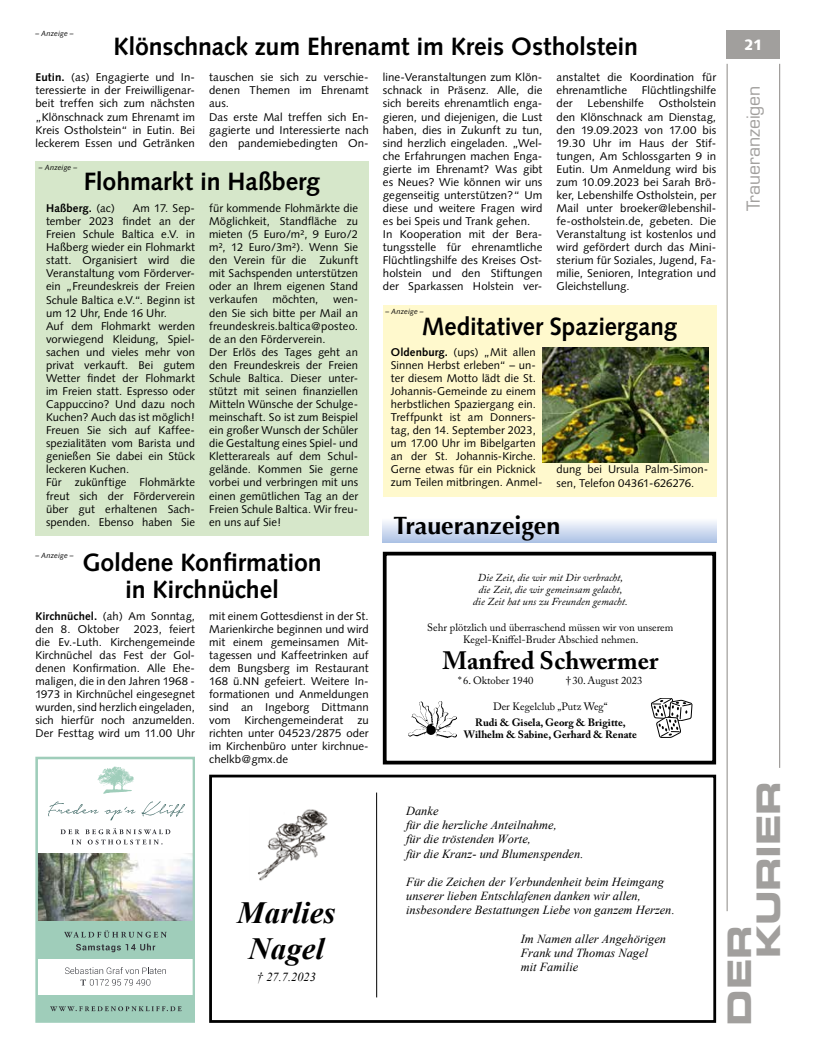
<style>
.page{position:relative;width:819px;height:1053px;background:#fff}
.page>*{position:absolute;margin:0;border:0;box-sizing:border-box;transform-origin:0 0}
.t1{font:32.5px/28.9px "Eurostile LT Std Bold Ex 2";letter-spacing:-.01em;color:#a19f9d}
.t2{font:italic 700 30.88px/35.5px "Times New Roman";color:#000;text-align:center}
.t3{font:700 25px/27.5px "Syntax LT Std";letter-spacing:-.005em;color:#000;text-align:center}
.t4{font:700 25px "Adobe Caslon Pro";color:#000}
.t5{font:700 25px "Optima";color:#000}
.t6{font:17.5px "Eurostile LT Std";color:#a19f9d}
.t7{font:900 15px "Syntax LT Std";color:#fff}
.t8{font:italic 12.25px/14.2px "Times New Roman";color:#000}
.t9{font:11.25px/13px "Syntax";letter-spacing:.005em;color:#000}
.t10{font:700 11.25px "Syntax";letter-spacing:.015em;color:#000}
.t11{font:10.62px/11.9px "Adobe Caslon Pro";color:#000;text-align:center}
.t12{font:italic 10.62px/11.9px "Adobe Caslon Pro";color:#000;text-align:center}
.t13{font:700 10.62px/15.4px "Adobe Caslon Pro";color:#000;text-align:center}
.t14{font:italic 7.5px "Syntax LT Std";letter-spacing:.015em;color:#000}
.s1{font-weight:700}
.s2{font-weight:400}
</style>
<div class="page">
<div style="left:35px;top:161px;width:334px;height:375px;background:#d6e7ca"></div>
<div style="left:383px;top:305px;width:333px;height:191px;background:#fff9cd"></div>
<hr style="left:726px;top:64px;width:1px;height:847px;background:#8c8986">
<hr style="left:779px;top:64px;width:1px;height:703px;background:#8c8986">
<div style="left:726px;top:30px;width:54px;height:29px;background:#a19f9d"></div>
<img style="left:39px;top:853px;width:152px;height:68px">
<div style="left:35px;top:756px;width:160px;height:266px;border:3px solid #9fcdba"></div>
<div style="left:38px;top:994px;width:157px;height:27px;background:#9fcdba"></div>
<svg style="left:48px;top:801px;width:87px;height:19px"></svg>
<svg style="left:141px;top:801px;width:44px;height:15px"></svg>
<svg style="left:97px;top:766px;width:37px;height:27px"></svg>
<svg style="left:61px;top:828px;width:109px;height:16px"></svg>
<div style="left:37px;top:921px;width:158px;height:37px;background:#9fcdba"></div>
<svg style="left:64px;top:930px;width:103px;height:7px"></svg>
<svg style="left:50px;top:1006px;width:132px;height:5px"></svg>
<svg style="left:76px;top:943px;width:79px;height:9px"></svg>
<svg style="left:65px;top:967px;width:101px;height:18px"></svg>
<div style="left:209px;top:774px;width:507px;height:248px;border:3px solid #000"></div>
<hr style="left:376px;top:792px;width:1px;height:205px;background:#000">
<img style="left:258px;top:809px;width:70px;height:72px">
<div style="left:383px;top:551px;width:333px;height:213px;border:4px solid #000"></div>
<img style="left:408px;top:701px;width:48px;height:36px">
<svg style="left:651px;top:698px;width:41px;height:39px"></svg>
<svg style="left:383px;top:521px;width:333px;height:21px;background:#d0dcf0"></svg>
<img style="left:543px;top:348px;width:165px;height:114px">
<p class="t14" style="left:35px;top:29px;width:40px">– Anzeige –</p>
<p class="t3" style="left:113px;top:33px;width:526px">Klönschnack zum Ehrenamt im Kreis Ostholstein</p>
<p class="t9" style="left:383px;top:71px;width:161px">line-Veranstaltungen zum Klön&shy;schnack in Präsenz. Alle, die sich bereits ehrenamtlich enga&shy;gieren, und diejenigen, die Lust haben, dies in Zukunft zu tun, sind herzlich eingeladen. „Wel&shy;che Erfahrungen machen Enga&shy;gierte im Ehrenamt? Was gibt es Neues? Wie können wir uns gegenseitig unterstützen?“ Um diese und weitere Fragen wird es bei Speis und Trank gehen.<br>In Kooperation mit der Bera&shy;tungsstelle für ehrenamtliche<br>Flüchtlingshilfe des Kreises Ost&shy;holstein und den Stiftungen der Sparkassen Holstein ver-</p>
<p class="t9" style="left:556px;top:71px;width:161px">anstaltet die Koordination für ehrenamtliche</p>
<p class="t9" style="left:35px;top:71px;width:161px;text-align:justify"><span class="s1">Eutin.</span> (as) Engagierte und In&shy;teressierte in der Freiwilligenar&shy;beit treffen sich zum nächsten „Klönschnack zum Ehrenamt im Kreis Ostholstein“ in Eutin. Bei leckerem Essen und Getränken</p>
<p class="t9" style="left:209px;top:71px;width:161px">tauschen sie sich zu verschie&shy;denen Themen im Ehrenamt aus.<br>Das erste Mal treffen sich En&shy;gagierte und Interessierte nach den pandemiebedingten On-</p>
<p class="t9" style="left:641px;top:84px;width:76px">Flüchtlingshilfe</p>
<p class="t9" style="left:556px;top:97px;width:18px">der</p>
<p class="t9" style="left:587px;top:97px;width:58px">Lebenshilfe</p>
<p class="t9" style="left:556px;top:97px;width:161px;text-align:justify;text-indent:102px">Ostholstein den Klönschnack am Dienstag, den 19.09.2023 von 17.00 bis 19.30 Uhr im Haus der Stif&shy;tungen, Am Schlossgarten 9 in Eutin. Um Anmeldung wird bis zum 10.09.2023 bei Sarah Brö&shy;ker, Lebenshilfe Ostholstein, per Mail unter broeker@lebenshil&shy;fe-ostholstein.de, gebeten. Die Veranstaltung ist kostenlos und wird gefördert durch das Mini&shy;sterium für Soziales, Jugend, Fa&shy;milie, Senioren, Integration und Gleichstellung.</p>
<p class="t3" style="left:422px;top:313px;width:257px">Meditativer Spaziergang</p>
<p class="t14" style="left:39px;top:163px;width:40px">– Anzeige –</p>
<p class="t3" style="left:84px;top:168px;width:238px">Flohmarkt in Haßberg</p>
<p class="t9" style="left:46px;top:202px;width:150px;text-indent:87px">Am 17. Sep&shy;tember 2023 findet an der<br>Freien Schule Baltica e.V. in<br>Haßberg wieder ein Flohmarkt statt. Organisiert wird die<br>Veranstaltung vom Förderver&shy;ein „Freundeskreis der Freien<br>Schule Baltica e.V.“. Beginn ist um 12 Uhr, Ende 16 Uhr.<br>Auf dem Flohmarkt werden vorwiegend Kleidung, Spiel&shy;sachen und vieles mehr von privat verkauft. Bei gutem<br>Wetter findet der Flohmarkt im Freien statt. Espresso oder<br>Cappuccino? Und dazu noch<br>Kuchen? Auch das ist möglich!<br>Freuen Sie sich auf Kaffee&shy;spezialitäten vom Barista und genießen Sie dabei ein Stück leckeren Kuchen.<br>Für zukünftige Flohmärkte freut sich der Förderverein über gut erhaltenen Sach&shy;spenden. Ebenso haben Sie</p>
<p class="t9" style="left:209px;top:202px;width:150px;text-align:justify">für kommende Flohmärkte die Möglichkeit, Standfläche zu mieten (5 Euro/m², 9 Euro/2 m², 12 Euro/3m²). Wenn Sie den Verein für die Zukunft mit Sachspenden unterstützen oder an Ihrem eigenen Stand verkaufen</p>
<p class="t10" style="left:46px;top:202px;width:70px">Haßberg. <span class="s2">(ac)</span></p>
<p class="t9" style="left:272px;top:293px;width:48px">möchten,</p>
<p class="t9" style="left:209px;top:293px;width:150px;text-indent:124px">wen&shy;den Sie sich bitte per Mail an freundeskreis.baltica@posteo. de an den Förderverein.<br>Der Erlös des Tages geht an den Freundeskreis der Freien<br>Schule Baltica. Dieser unter&shy;stützt mit seinen finanziellen<br>Mitteln Wünsche der Schulge&shy;meinschaft. So ist zum Beispiel ein großer Wunsch der Schüler die Gestaltung eines Spiel- und<br>Kletterareals auf dem Schul&shy;gelände. Kommen Sie gerne vorbei und verbringen mit uns einen gemütlichen Tag an der<br>Freien Schule Baltica. Wir freu&shy;en uns auf Sie!</p>
<p class="t14" style="left:385px;top:307px;width:40px">– Anzeige –</p>
<p class="t9" style="left:391px;top:345px;width:153px"><span class="s1">Oldenburg.</span> (ups) „Mit allen<br>Sinnen Herbst erleben“ – un&shy;ter diesem Motto lädt die St.<br>Johannis-Gemeinde zu einem herbstlichen Spaziergang ein.<br>Treffpunkt ist am Donners&shy;tag, den 14. September 2023, um 17.00 Uhr im Bibelgarten an der St. Johannis-Kirche.<br>Gerne etwas für ein Picknick zum Teilen mitbringen. Anmel-</p>
<p class="t9" style="left:556px;top:463px;width:153px">dung bei Ursula Palm-Simon&shy;sen, Telefon 04361-626276.</p>
<p class="t5" style="left:393px;top:511px;width:168px">Traueranzeigen</p>
<p class="t3" style="left:82px;top:548px;width:241px">Goldene Konfirmation in Kirchnüchel</p>
<p class="t9" style="left:35px;top:609px;width:161px"><span class="s1">Kirchnüchel.</span> (ah) Am Sonntag, den 8. Oktober</p>
<p class="t14" style="left:35px;top:551px;width:40px">– Anzeige –</p>
<p class="t9" style="left:209px;top:609px;width:161px;text-align:justify">mit einem Gottesdienst in der St.<br>Marienkirche beginnen und wird mit einem gemeinsamen Mit&shy;tagessen und Kaffeetrinken auf dem Bungsberg im Restaurant 168 ü.NN gefeiert. Weitere In&shy;formationen und Anmeldungen sind an Ingeborg Dittmann vom Kirchengemeinderat zu richten unter 04523/2875 oder im Kirchenbüro unter kirchnue&shy;chelkb@gmx.de</p>
<p class="t9" style="left:35px;top:622px;width:161px;text-align:justify;text-indent:98px">2023, feiert die Ev.-Luth. Kirchengemeinde Kirchnüchel das Fest der Gol&shy;denen Konfirmation. Alle Ehe&shy;maligen, die in den Jahren 1968 - 1973 in Kirchnüchel eingesegnet wurden, sind herzlich eingeladen, sich hierfür noch anzumelden.<br>Der Festtag wird um 11.00 Uhr</p>
<p class="t2" style="left:237px;top:894px;width:100px">Marlies<br>Nagel</p>
<p class="t8" style="left:257px;top:969px;width:61px">† 27.7.2023</p>
<p class="t12" style="left:473px;top:571px;width:156px">Die Zeit, die wir mit Dir verbracht, die Zeit, die wir gemeinsam gelacht, die Zeit hat uns zu Freunden gemacht.</p>
<p class="t11" style="left:427px;top:621px;width:247px">Sehr plötzlich und überraschend müssen wir von unserem<br>Kegel-Kniffel-Bruder Abschied nehmen.</p>
<p class="t4" style="left:442px;top:645px;width:217px">Manfred Schwermer</p>
<p class="t11" style="left:458px;top:674px;width:77px">* 6. Oktober 1940</p>
<p class="t11" style="left:565px;top:674px;width:78px">† 30. August 2023</p>
<p class="t13" style="left:475px;top:699px;width:152px"><span class="s2">Der Kegelclub „Putz Weg“<br></span>Rudi &amp; Gisela, Georg &amp; Brigitte,</p>
<p class="t13" style="left:463px;top:726px;width:175px">Wilhelm &amp; Sabine, Gerhard &amp; Renate</p>
<p class="t8" style="left:406px;top:803px;width:179px">Danke<br>für die herzliche Anteilnahme,<br>für die tröstenden Worte,<br>für die Kranz- und Blumenspenden.</p>
<p class="t8" style="left:406px;top:874px;width:270px">Für die Zeichen der Verbundenheit beim Heimgang unserer lieben Entschlafenen danken wir allen, insbesondere Bestattungen Liebe von ganzem Herzen.</p>
<p class="t8" style="left:520px;top:931px;width:147px">Im Namen aller Angehörigen<br>Frank und Thomas Nagel mit Familie</p>
<p class="t7" style="left:744px;top:36px;width:20px">21</p>
<p class="t6" style="left:743px;top:211px;width:127px;rotate:-90deg">Traueranzeigen</p>
<p class="t1" style="left:724px;top:958px;width:179px;text-indent:-67px;rotate:-90deg">Der<br>Kurier</p>
</div>
